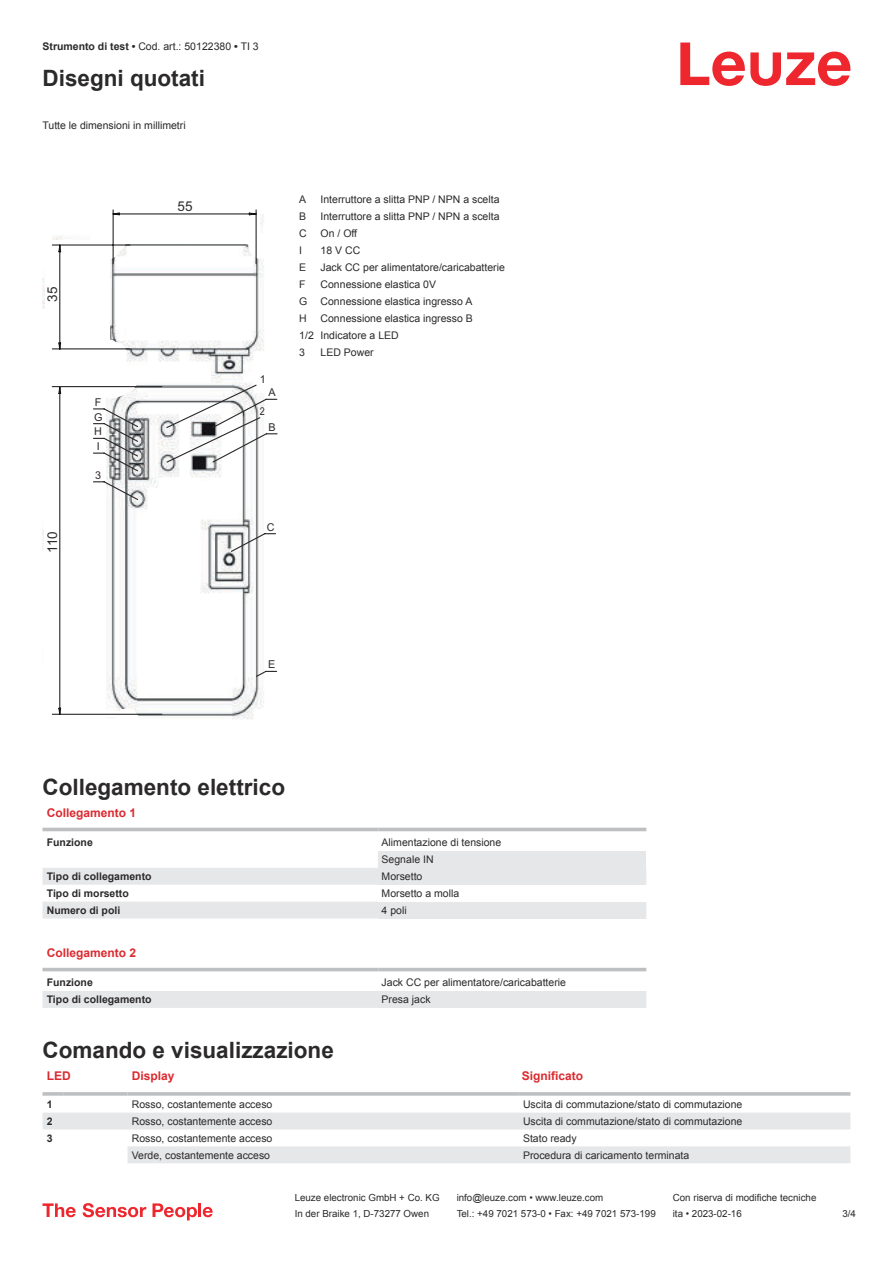
<style>
.page{position:relative;width:893px;height:1263px;background:#fff}
.page>*{position:absolute;margin:0;border:0;box-sizing:border-box;transform-origin:0 0}
.t1{font:700 22.5px "Arial";color:#2b292a}
.t2{font:13.5px "Arial";color:#2b292a}
.t3{font:700 12px "Arial";color:#db2a30}
.t4{font:10.8px/15.5px "Arial";color:#2b292a}
.t5{font:10.8px "Arial";color:#2b292a;scale:.83 1}
.t6{font:10.5px/17px "Arial";color:#2b292a}
.t7{font:700 10.5px "Arial";color:#2b292a}
.t8{font:9.75px "Arial";color:#2b292a}
.s1{font-weight:700}
</style>
<div class="page">
<svg style="left:680px;top:43px;width:170px;height:43px"></svg>
<svg style="left:43px;top:827px;width:603px;height:5px"></svg>
<svg style="left:43px;top:868px;width:335px;height:50px"></svg>
<hr style="left:43px;top:828px;width:335px;height:3px;background:#bdbfc1">
<hr style="left:378px;top:828px;width:268px;height:3px;background:#bdbfc1">
<div style="left:378px;top:851px;width:268px;height:17px;background:#e6e7e9"></div>
<div style="left:378px;top:868px;width:268px;height:17px;background:#e6e7e9"></div>
<div style="left:378px;top:901px;width:268px;height:17px;background:#e6e7e9"></div>
<svg style="left:43px;top:967px;width:603px;height:41px"></svg>
<hr style="left:43px;top:968px;width:335px;height:3px;background:#bdbfc1">
<hr style="left:378px;top:968px;width:268px;height:3px;background:#bdbfc1">
<div style="left:378px;top:974px;width:268px;height:17px;background:#fff"></div>
<div style="left:378px;top:991px;width:268px;height:17px;background:#e6e7e9"></div>
<svg style="left:43px;top:1113px;width:807px;height:50px"></svg>
<hr style="left:43px;top:1092px;width:21px;height:4px;background:#c5c7c8">
<hr style="left:64px;top:1092px;width:64px;height:4px;background:#c5c7c8">
<hr style="left:128px;top:1092px;width:391px;height:4px;background:#c5c7c8">
<svg style="left:519px;top:1092px;width:331px;height:4px"></svg>
<svg style="left:43px;top:1203px;width:33px;height:14px"></svg>
<svg style="left:83px;top:1203px;width:63px;height:14px"></svg>
<svg style="left:153px;top:1203px;width:44px;height:17px"></svg>
<hr style="left:198px;top:1203px;width:3px;height:14px;background:#ed272d">
<svg style="left:203px;top:1207px;width:10px;height:10px"></svg>
<hr style="left:113px;top:210px;width:1px;height:54px;background:#2b292a">
<hr style="left:52px;top:244px;width:78px;height:2px;background:#2b292a">
<hr style="left:52px;top:348px;width:78px;height:1px;background:#2b292a">
<hr style="left:52px;top:386px;width:110px;height:1px;background:#2b292a">
<hr style="left:52px;top:714px;width:110px;height:1px;background:#2b292a">
<svg style="left:58px;top:212px;width:220px;height:508px"></svg>
<p class="t6" style="left:43px;top:39px;width:218px"><span class="s1">Strumento di test •</span> Cod. art.: 50122380 <span class="s1">•</span> TI 3</p>
<h1 class="t1" style="left:43px;top:70px;width:164px">Disegni quotati</h1>
<p class="t6" style="left:43px;top:117px;width:145px">Tutte le dimensioni in millimetri</p>
<p class="t2" style="left:45px;top:302px;width:17px;rotate:-90deg">35</p>
<p class="t2" style="left:45px;top:553px;width:23px;rotate:-90deg">110</p>
<p class="t4" style="left:94px;top:394px;width:10px">F<br>G</p>
<p class="t4" style="left:94px;top:424px;width:9px;line-height:15px">H<br>I</p>
<p class="t4" style="left:95px;top:467px;width:8px">3</p>
<p class="t2" style="left:178px;top:199px;width:17px">55</p>
<p class="t4" style="left:260px;top:371px;width:8px">1</p>
<p class="t5" style="left:260px;top:405px;width:8px">2</p>
<p class="t4" style="left:269px;top:385px;width:9px">A</p>
<p class="t4" style="left:269px;top:419px;width:9px">B</p>
<p class="t6" style="left:299px;top:192px;width:9px">A</p>
<p class="t6" style="left:321px;top:192px;width:180px">Interruttore a slitta PNP / NPN a scelta</p>
<p class="t6" style="left:299px;top:209px;width:9px">B</p>
<p class="t6" style="left:321px;top:209px;width:180px">Interruttore a slitta PNP / NPN a scelta</p>
<p class="t6" style="left:299px;top:226px;width:9px">C</p>
<p class="t6" style="left:321px;top:226px;width:38px">On / Off</p>
<p class="t6" style="left:299px;top:243px;width:4px">I</p>
<p class="t6" style="left:321px;top:243px;width:41px">18 V CC</p>
<p class="t6" style="left:299px;top:260px;width:9px">E</p>
<p class="t6" style="left:321px;top:260px;width:186px">Jack CC per alimentatore/caricabatterie</p>
<p class="t6" style="left:299px;top:277px;width:8px">F</p>
<p class="t6" style="left:299px;top:277px;width:175px;text-indent:21px">Connessione elastica 0V<br>G Connessione elastica ingresso A<br>H</p>
<p class="t6" style="left:299px;top:311px;width:175px;text-indent:21px">Connessione elastica ingresso B<br>1/2 Indicatore a LED<br>3</p>
<p class="t6" style="left:321px;top:345px;width:55px">LED Power</p>
<p class="t4" style="left:267px;top:519px;width:9px">C</p>
<p class="t4" style="left:268px;top:657px;width:9px">E</p>
<h1 class="t1" style="left:43px;top:778px;width:244px">Collegamento elettrico</h1>
<p class="t3" style="left:47px;top:808px;width:91px">Collegamento 1</p>
<p class="t7" style="left:47px;top:838px;width:48px">Funzione</p>
<p class="t6" style="left:382px;top:835px;width:121px">Alimentazione di tensione<br>Segnale IN</p>
<p class="t7" style="left:47px;top:872px;width:106px">Tipo di collegamento</p>
<p class="t6" style="left:382px;top:869px;width:42px">Morsetto</p>
<p class="t7" style="left:47px;top:889px;width:84px">Tipo di morsetto</p>
<p class="t6" style="left:382px;top:886px;width:79px">Morsetto a molla</p>
<p class="t7" style="left:47px;top:906px;width:75px">Numero di poli</p>
<p class="t6" style="left:382px;top:902px;width:27px">4 poli</p>
<p class="t3" style="left:47px;top:948px;width:91px">Collegamento 2</p>
<p class="t7" style="left:47px;top:978px;width:48px">Funzione</p>
<p class="t6" style="left:382px;top:975px;width:186px">Jack CC per alimentatore/caricabatterie</p>
<p class="t7" style="left:47px;top:995px;width:106px">Tipo di collegamento</p>
<p class="t6" style="left:382px;top:992px;width:51px">Presa jack</p>
<h1 class="t1" style="left:43px;top:1042px;width:293px">Comando e visualizzazione</h1>
<p class="t3" style="left:47px;top:1071px;width:25px">LED</p>
<p class="t3" style="left:132px;top:1071px;width:44px">Display</p>
<p class="t3" style="left:522px;top:1071px;width:63px">Significato</p>
<p class="t7" style="left:47px;top:1100px;width:7px">1</p>
<p class="t6" style="left:132px;top:1097px;width:142px">Rosso, costantemente acceso</p>
<p class="t6" style="left:523px;top:1097px;width:221px">Uscita di commutazione/stato di commutazione</p>
<p class="t7" style="left:47px;top:1117px;width:7px">2</p>
<p class="t6" style="left:132px;top:1113px;width:142px">Rosso, costantemente acceso</p>
<p class="t6" style="left:523px;top:1113px;width:221px">Uscita di commutazione/stato di commutazione</p>
<p class="t7" style="left:47px;top:1134px;width:7px">3</p>
<p class="t6" style="left:132px;top:1130px;width:142px">Rosso, costantemente acceso</p>
<p class="t6" style="left:523px;top:1130px;width:55px">Stato ready</p>
<p class="t6" style="left:132px;top:1147px;width:140px">Verde, costantemente acceso</p>
<p class="t6" style="left:523px;top:1147px;width:168px">Procedura di caricamento terminata</p>
<p class="t8" style="left:295px;top:1194px;width:146px">Leuze electronic GmbH + Co. KG</p>
<p class="t8" style="left:457px;top:1194px;width:148px">info@leuze.com • www.leuze.com</p>
<p class="t8" style="left:673px;top:1194px;width:145px">Con riserva di modifiche tecniche</p>
<p class="t8" style="left:295px;top:1210px;width:136px">In der Braike 1, D-73277 Owen</p>
<p class="t8" style="left:457px;top:1210px;width:201px">Tel.: +49 7021 573-0 • Fax: +49 7021 573-199</p>
<p class="t8" style="left:673px;top:1210px;width:70px">ita • 2023-02-16</p>
<p class="t8" style="left:842px;top:1210px;width:15px">3 /4</p>
</div>
